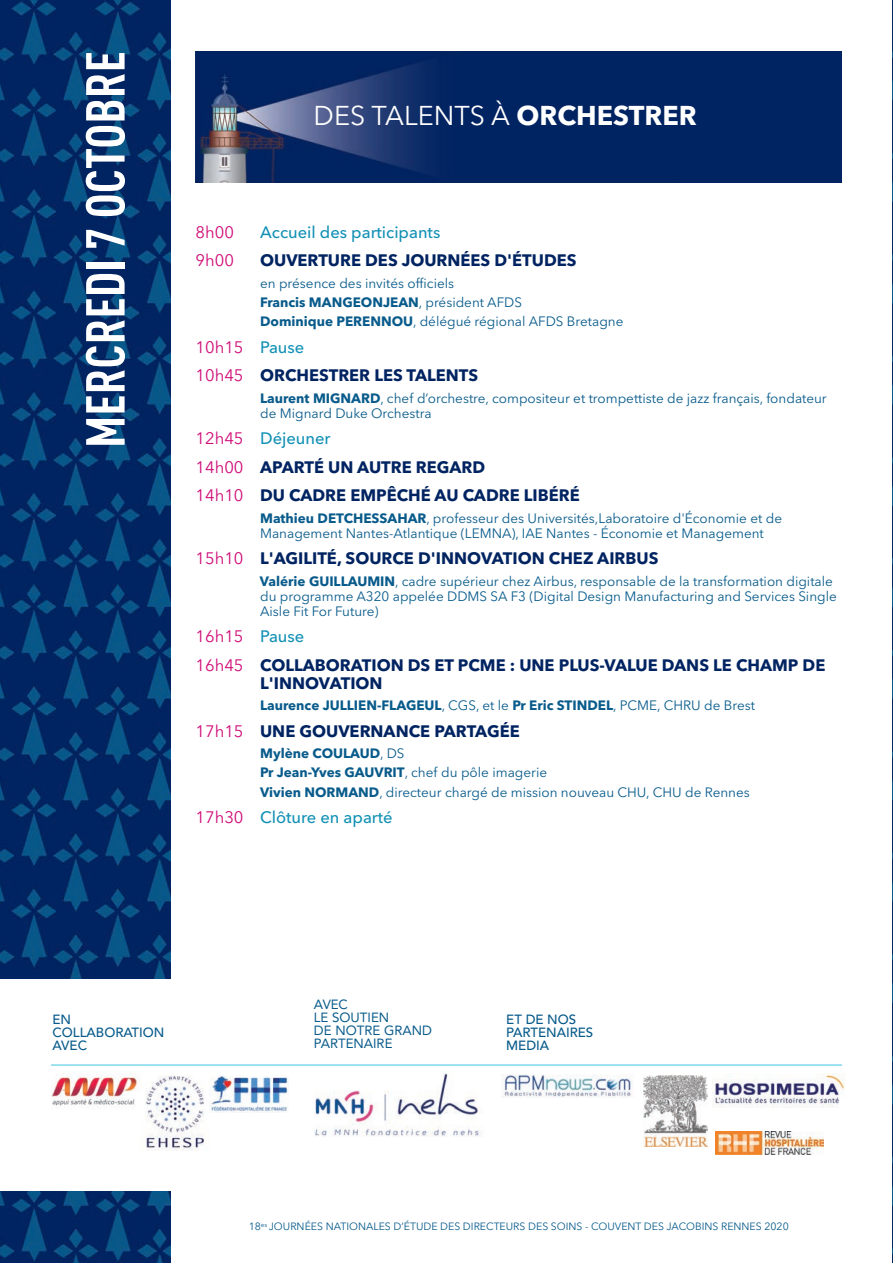
<style>
.page{position:relative;width:893px;height:1263px;background:#fff}
.page>*{position:absolute;margin:0;border:0;box-sizing:border-box;transform-origin:0 0}
.t1{font:700 54px "DIN Cond";color:#fff}
.t2{font:27px "Avenir Next";color:#fff}
.t3{font:700 16.5px/18px "Avenir Next";color:#002361}
.t4{font:500 16.5px "Avenir Next";color:#1391b5}
.t5{font:16.5px "Avenir Next";color:#cf0c77}
.t6{font:13.5px/15px "Avenir Next";color:#085b8b}
.t7{font:700 13.5px "Avenir Next";color:#085b8b}
.t8{font:500 13.2px "Avenir";color:#085b8b}
.t9{font:13.2px "Avenir";color:#085b8b}
.t10{font:10.5px "Avenir Next";color:#085b8b}
.s1{font-weight:700}
.s2{font-weight:400}
.s3{font-weight:500;color:#1391b5}
.s4{font-weight:400;color:#cf0c77}
</style>
<div class="page">
<img style="left:0;top:0;width:170px;height:1263px">
<img style="left:892px;top:0;width:1px;height:1263px">
<div style="left:0;top:979px;width:842px;height:211px;background:#fff"></div>
<hr style="left:51px;top:1065px;width:791px;height:1px;background:#3fc4e0">
<img style="left:145px;top:1075px;width:62px;height:76px">
<img style="left:51px;top:1073px;width:90px;height:33px">
<img style="left:314px;top:1073px;width:168px;height:64px">
<img style="left:503px;top:1074px;width:131px;height:23px">
<img style="left:712px;top:1073px;width:132px;height:34px">
<img style="left:716px;top:1131px;width:107px;height:23px">
<img style="left:643px;top:1075px;width:65px;height:71px">
<div style="left:206px;top:1073px;width:86px;height:47px;background:#fff"></div>
<img style="left:210px;top:1075px;width:78px;height:37px">
<img style="left:196px;top:51px;width:646px;height:132px">
<p class="t1" style="left:86px;top:448px;width:398px;rotate:-90deg">MERCREDI 7 OCTOBRE</p>
<p class="t2" style="left:314px;top:105px;width:385px">DES TALENTS À <span class="s1">ORCHESTRER</span></p>
<p class="t5" style="left:196px;top:225px;width:40px">8h00</p>
<p class="t4" style="left:260px;top:225px;width:182px">Accueil des participants</p>
<p class="t5" style="left:196px;top:254px;width:40px">9h00</p>
<p class="t3" style="left:260px;top:253px;width:318px">OUVERTURE DES JOURNÉES D'ÉTUDES</p>
<p class="t6" style="left:260px;top:277px;width:196px">en présence des invités officiels</p>
<p class="t7" style="left:260px;top:297px;width:264px">Francis MANGEONJEAN<span class="s2">, président AFDS</span></p>
<p class="t6" style="left:260px;top:315px;width:365px"><span class="s1">Dominique PERENNOU</span>, délégué régional AFDS Bretagne</p>
<p class="t5" style="left:196px;top:340px;width:110px">10h15 <span class="s3">Pause</span></p>
<p class="t3" style="left:196px;top:368px;width:284px"><span class="s4">10h45</span> ORCHESTRER LES TALENTS</p>
<p class="t6" style="left:260px;top:392px;width:568px"><span class="s1">Laurent MIGNARD</span>, chef d’orchestre, compositeur et trompettiste de jazz français, fondateur de Mignard Duke Orchestra</p>
<p class="t4" style="left:196px;top:432px;width:136px"><span class="s4">12h45</span> Déjeuner</p>
<p class="t3" style="left:196px;top:460px;width:291px"><span class="s4">14h00</span> APARTÉ UN AUTRE REGARD</p>
<p class="t3" style="left:196px;top:488px;width:386px"><span class="s4">14h10</span> DU CADRE EMPÊCHÉ AU CADRE LIBÉRÉ</p>
<p class="t6" style="left:260px;top:512px;width:523px"><span class="s1">Mathieu DETCHESSAHAR</span>, professeur des Universités,Laboratoire d'Économie et de<br>Management Nantes-Atlantique (LEMNA), IAE Nantes - Économie et Management</p>
<p class="t3" style="left:196px;top:551px;width:464px"><span class="s4">15h10</span> L'AGILITÉ, SOURCE D'INNOVATION CHEZ AIRBUS</p>
<p class="t6" style="left:260px;top:575px;width:578px"><span class="s1">Valérie GUILLAUMIN</span>, cadre supérieur chez Airbus, responsable de la transformation digitale du programme A320 appelée DDMS SA F3 (Digital Design Manufacturing and Services Single<br>Aisle Fit For Future)</p>
<p class="t5" style="left:196px;top:630px;width:110px">16h15 <span class="s3">Pause</span></p>
<p class="t3" style="left:260px;top:658px;width:567px;text-indent:-64px"><span class="s4">16h45</span> COLLABORATION DS ET PCME : UNE PLUS-VALUE DANS LE CHAMP DE<br>L'INNOVATION</p>
<p class="t7" style="left:260px;top:700px;width:496px">Laurence JULLIEN-FLAGEUL<span class="s2">, CGS, et le</span> Pr Eric STINDEL<span class="s2">, PCME, CHRU de Brest</span></p>
<p class="t3" style="left:196px;top:723px;width:326px"><span class="s4">17h15</span> UNE GOUVERNANCE PARTAGÉE</p>
<p class="t7" style="left:260px;top:748px;width:146px">Mylène COULAUD<span class="s2">, DS</span></p>
<p class="t6" style="left:260px;top:766px;width:288px"><span class="s1">Pr Jean-Yves GAUVRIT</span>, chef du pôle imagerie</p>
<p class="t6" style="left:260px;top:786px;width:491px"><span class="s1">Vivien NORMAND</span>, directeur chargé de mission nouveau CHU, CHU de Rennes</p>
<p class="t4" style="left:196px;top:811px;width:199px"><span class="s4">17h30</span> Clôture en aparté</p>
<p class="t8" style="left:52px;top:1013px;width:20px">EN</p>
<p class="t8" style="left:52px;top:1027px;width:114px">COLLABORATION</p>
<p class="t8" style="left:52px;top:1040px;width:36px">AVEC</p>
<p class="t9" style="left:314px;top:999px;width:36px">AVEC</p>
<p class="t9" style="left:314px;top:1012px;width:77px">LE SOUTIEN</p>
<p class="t9" style="left:314px;top:1025px;width:120px">DE NOTRE GRAND</p>
<p class="t9" style="left:314px;top:1038px;width:80px">PARTENAIRE</p>
<p class="t8" style="left:506px;top:1013px;width:72px">ET DE NOS</p>
<p class="t8" style="left:506px;top:1027px;width:89px">PARTENAIRES</p>
<p class="t8" style="left:506px;top:1040px;width:44px">MEDIA</p>
<p class="t10" style="left:249px;top:1222px;width:541px">18<sup>es</sup> JOURNÉES NATIONALES D’ÉTUDE DES DIRECTEURS DES SOINS - COUVENT DES JACOBINS RENNES 2020</p>
</div>
